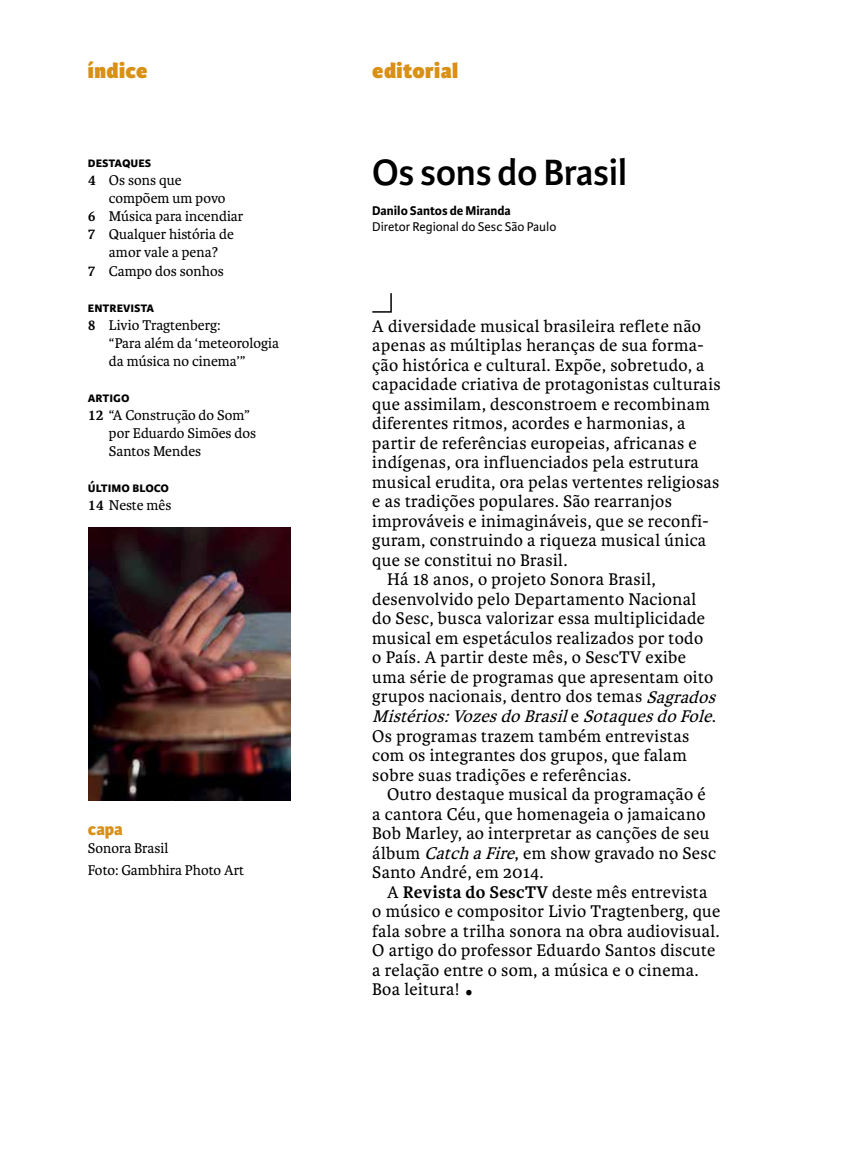
<style>
.page{position:relative;width:851px;height:1149px;background:#fff}
.page>*{position:absolute;margin:0;border:0;box-sizing:border-box;transform-origin:0 0}
.t1{font:48px "Karmina";color:#000;scale:.9 1}
.t2{font:600 39px "Karmina Sans";letter-spacing:-.01em;color:#000}
.t3{font:800 22.5px "Karmina Sans";letter-spacing:.02em;color:#d89016}
.t4{font:18px "Karmina";letter-spacing:.02em;color:#000}
.t5{font:italic 18px "Karmina";color:#000}
.t6{font:800 18px "Karmina Sans";color:#d89016}
.t7{font:15px/18px "Karmina";color:#000}
.t8{font:700 15px "Karmina Sans";color:#000}
.t9{font:13.5px "Karmina Sans";color:#000}
.t10{font:700 13.5px "Karmina Sans";color:#000}
.s1{font-weight:700}
.s2{font-style:italic}
.s3{font-style:normal}
</style>
<div class="page">
<svg style="left:372px;top:293px;width:20px;height:20px"></svg>
<img style="left:88px;top:527px;width:202px;height:273px">
<p class="t3" style="left:88px;top:57px;width:61px">índice</p>
<p class="t3" style="left:372px;top:57px;width:87px">editorial</p>
<p class="t8" style="left:88px;top:154px;width:65px">destaques</p>
<p class="t7" style="left:88px;top:172px;width:95px"><span class="s1">4</span> Os sons que</p>
<p class="t7" style="left:109px;top:190px;width:118px">compõem um povo</p>
<p class="t7" style="left:88px;top:208px;width:157px"><span class="s1">6</span> Música para incendiar</p>
<p class="t7" style="left:88px;top:226px;width:147px"><span class="s1">7</span> Qualquer história de</p>
<p class="t7" style="left:109px;top:244px;width:111px">amor vale a pena?</p>
<p class="t7" style="left:88px;top:262px;width:137px"><span class="s1">7</span> Campo dos sonhos</p>
<p class="t8" style="left:88px;top:298px;width:68px">entrevista</p>
<p class="t7" style="left:109px;top:316px;width:172px;text-indent:-21px"><span class="s1">8</span> Livio Tragtenberg:<br>“Para além da ‘meteorologia da música no cinema’”</p>
<p class="t8" style="left:88px;top:388px;width:43px">artigo</p>
<p class="t7" style="left:109px;top:406px;width:149px;text-indent:-21px"><span class="s1">12</span> “A Construção do Som” por Eduardo Simões dos<br>Santos Mendes</p>
<p class="t8" style="left:88px;top:478px;width:83px">Último Bloco</p>
<p class="t7" style="left:88px;top:496px;width:85px"><span class="s1">14</span> Neste mês</p>
<p class="t6" style="left:88px;top:817px;width:36px">capa</p>
<p class="t7" style="left:88px;top:836px;width:158px;line-height:22.2px">Sonora Brasil<br>Foto: Gambhira Photo Art</p>
<h2 class="t2" style="left:372px;top:151px;width:256px">Os sons do Brasil</h2>
<p class="t10" style="left:372px;top:202px;width:140px">Danilo Santos de Miranda</p>
<p class="t9" style="left:372px;top:219px;width:185px">Diretor Regional do Sesc São Paulo</p>
<p class="t4" style="left:372px;top:316px;width:330px">A diversidade musical brasileira reflete não</p>
<p class="t4" style="left:372px;top:335px;width:333px">apenas as múltiplas heranças de sua forma-</p>
<p class="t4" style="left:372px;top:355px;width:334px">ção histórica e cultural. Expõe, sobretudo, a</p>
<p class="t4" style="left:372px;top:374px;width:350px">capacidade criativa de protagonistas culturais</p>
<p class="t4" style="left:372px;top:394px;width:339px">que assimilam, desconstroem e recombinam</p>
<p class="t4" style="left:372px;top:413px;width:315px">diferentes ritmos, acordes e harmonias, a</p>
<p class="t4" style="left:372px;top:433px;width:326px">partir de referências europeias, africanas e</p>
<p class="t4" style="left:372px;top:452px;width:328px">indígenas, ora influenciados pela estrutura</p>
<p class="t4" style="left:372px;top:472px;width:348px">musical erudita, ora pelas vertentes religiosas</p>
<p class="t4" style="left:372px;top:491px;width:301px">e as tradições populares. São rearranjos</p>
<p class="t4" style="left:372px;top:511px;width:338px">improváveis e inimagináveis, que se reconfi-</p>
<p class="t4" style="left:372px;top:530px;width:335px">guram, construindo a riqueza musical única</p>
<p class="t4" style="left:372px;top:550px;width:197px">que se constitui no Brasil.</p>
<p class="t4" style="left:387px;top:569px;width:270px">Há 18 anos, o projeto Sonora Brasil,</p>
<p class="t4" style="left:372px;top:589px;width:325px">desenvolvido pelo Departamento Nacional</p>
<p class="t4" style="left:372px;top:608px;width:334px">do Sesc, busca valorizar essa multiplicidade</p>
<p class="t4" style="left:372px;top:628px;width:332px">musical em espetáculos realizados por todo</p>
<p class="t4" style="left:372px;top:647px;width:315px">o País. A partir deste mês, o SescTV exibe</p>
<p class="t4" style="left:372px;top:667px;width:342px">uma série de programas que apresentam oito</p>
<p class="t4" style="left:372px;top:686px;width:349px">grupos nacionais, dentro dos temas <span class="s2">Sagrados</span></p>
<p class="t5" style="left:372px;top:706px;width:346px">Mistérios:Vozesdo Brasil<span class="s3">e</span> Sotaquesdo Fole<span class="s3">.</span></p>
<p class="t4" style="left:372px;top:725px;width:318px">Os programas trazem também entrevistas</p>
<p class="t4" style="left:372px;top:745px;width:316px">com os integrantes dos grupos, que falam</p>
<p class="t4" style="left:372px;top:764px;width:260px">sobre suas tradições e referências.</p>
<p class="t4" style="left:387px;top:784px;width:320px">Outro destaque musical da programação é</p>
<p class="t4" style="left:372px;top:803px;width:335px">a cantora Céu, que homenageia o jamaicano</p>
<p class="t4" style="left:372px;top:823px;width:338px">Bob Marley, ao interpretar as canções de seu</p>
<p class="t4" style="left:372px;top:842px;width:345px">álbum <span class="s2">Catch aFire</span>, em show gravado no Sesc</p>
<p class="t4" style="left:372px;top:862px;width:173px">Santo André, em 2014.</p>
<p class="t4" style="left:387px;top:881px;width:322px">A <span class="s1">Revista do SescTV</span> deste mês entrevista</p>
<p class="t4" style="left:372px;top:901px;width:350px">o músico e compositor Livio Tragtenberg, que</p>
<p class="t4" style="left:372px;top:920px;width:349px">fala sobre a trilha sonora na obra audiovisual.</p>
<p class="t4" style="left:372px;top:940px;width:344px">O artigo do professor Eduardo Santos discute</p>
<p class="t4" style="left:372px;top:959px;width:328px">a relação entre o som, a música e o cinema.</p>
<p class="t4" style="left:372px;top:979px;width:89px">Boa leitura!</p>
<h1 class="t1" style="left:463px;top:952px;width:12px">.</h1>
</div>
